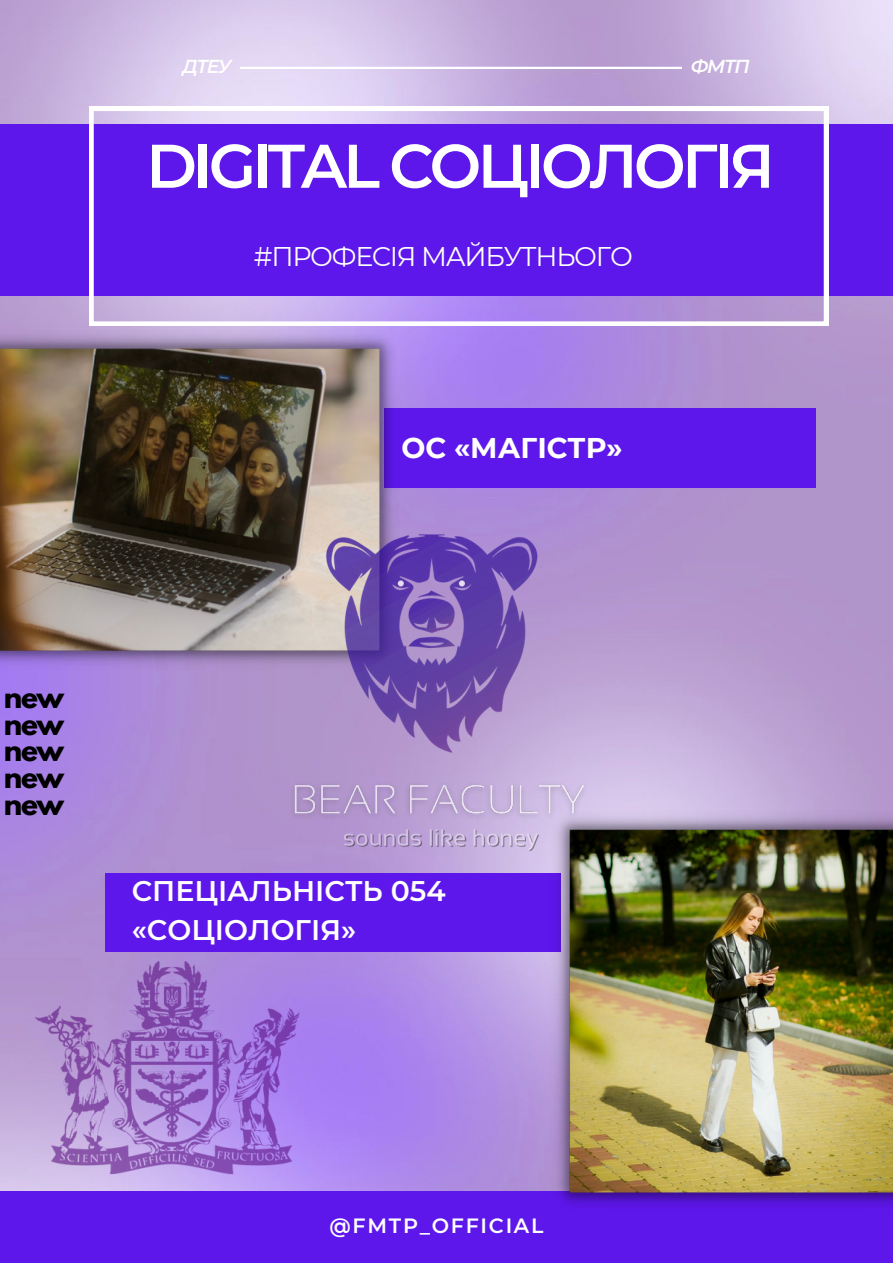
<style>
.page{position:relative;width:893px;height:1264px;background:#fff}
.page>*{position:absolute;margin:0;border:0;box-sizing:border-box;transform-origin:0 0}
.t1{font:600 61.5px "Montserrat";letter-spacing:-.065em;color:#fff}
.t2{font:700 28.5px "Montserrat";color:#fff}
.t3{font:600 28.35px/39.2px "Montserrat";color:#fff}
.t4{font:700 27.9px/26.5px "League Spartan";letter-spacing:-.05em;color:#000;text-align:justify}
.t5{font:27px "Montserrat";letter-spacing:-.05em;color:#fff}
.t6{font:600 20.55px "Montserrat";letter-spacing:.085em;color:#fff}
.t7{font:italic 600 18.75px "Montserrat";letter-spacing:-.065em;color:#fff}
</style>
<div class="page">
<img style="left:0;top:0;width:892px;height:1191px">
<div style="left:0;top:125px;width:892px;height:170px;background:#5e17eb"></div>
<svg style="left:89px;top:107px;width:739px;height:219px"></svg>
<hr style="left:240px;top:67px;width:442px;height:2px;background:#fff">
<div style="left:105px;top:873px;width:455px;height:78px;background:#5e17eb"></div>
<div style="left:0;top:1191px;width:892px;height:71px;background:#5e17eb"></div>
<img style="left:0;top:326px;width:402px;height:346px">
<img style="left:547px;top:807px;width:345px;height:398px">
<img style="left:59px;top:408px;width:759px;height:532px">
<img style="left:0;top:961px;width:356px;height:220px">
<p class="t7" style="left:182px;top:55px;width:51px">ДТЕУ</p>
<p class="t7" style="left:690px;top:55px;width:61px">ФМТП</p>
<h1 class="t1" style="left:146px;top:128px;width:630px">DIGITAL СОЦІОЛОГІЯ</h1>
<p class="t5" style="left:254px;top:239px;width:380px">#ПРОФЕСІЯ МАЙБУТНЬОГО</p>
<p class="t2" style="left:401px;top:430px;width:223px">ОС «МАГІСТР»</p>
<p class="t4" style="left:4px;top:687px;width:62px">new new new new new</p>
<p class="t3" style="left:132px;top:871px;width:315px">СПЕЦІАЛЬНІСТЬ 054 «СОЦІОЛОГІЯ»</p>
<p class="t6" style="left:329px;top:1213px;width:215px">@FMTP_OFFICIAL</p>
</div>
